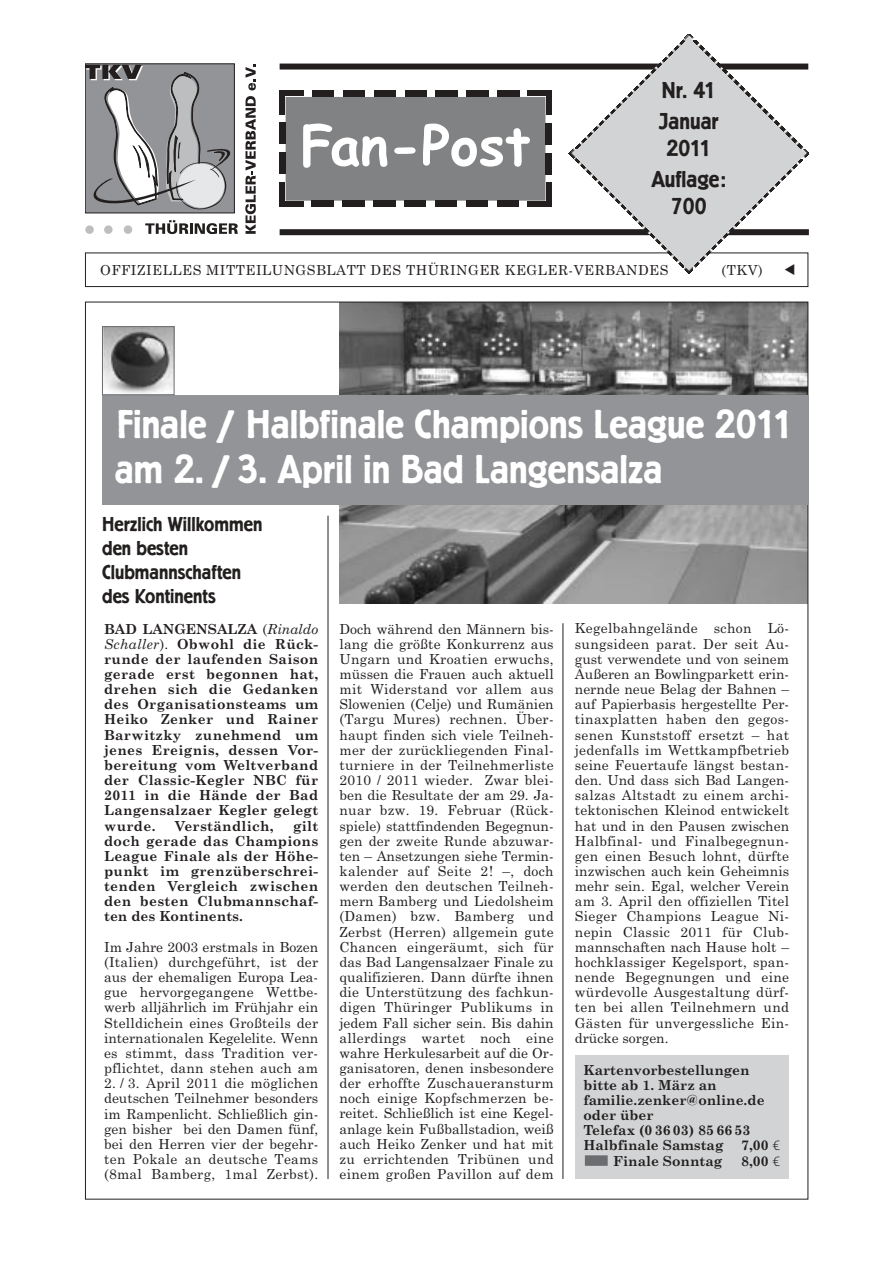
<style>
.page{position:relative;width:893px;height:1262px;background:#fff}
.page>*{position:absolute;margin:0;border:0;box-sizing:border-box;transform-origin:0 0}
.t1{font:700 54px "Comic Sans MS";color:#fff}
.t2{font:700 42px/45px "Berliner Grotesk";color:#fff}
.t3{font:700 24px/31.2px "Berliner Grotesk";color:#231f1f}
.t4{font:700 21px/24px "Berliner Grotesk";color:#231f1f}
.t5{font:13.8px/15.1px "Century Schoolbook";letter-spacing:.02em;color:#231f1f;text-align:justify}
.t6{font:700 13.8px/15.1px "Century Schoolbook";color:#231f1f;text-align:justify}
.t7{font:13.8px "Century Schoolbook";letter-spacing:.04em;color:#231f1f}
.t8{font:700 13.8px "Century Schoolbook";letter-spacing:.025em;color:#231f1f}
.s1{font-weight:400}
.s2{font-weight:400;font-style:italic}
.s3{font-family:"Thesis Euro";font-weight:400}
</style>
<div class="page">
<div style="left:85px;top:252px;width:723px;height:35px;border:1px solid #231f1f"></div>
<svg style="left:85px;top:65px;width:171px;height:169px"></svg>
<div style="left:279px;top:64px;width:529px;height:6px;background:#231f1f"></div>
<div style="left:279px;top:229px;width:529px;height:6px;background:#231f1f"></div>
<svg style="left:567px;top:44px;width:242px;height:231px"></svg>
<svg style="left:684px;top:34px;width:10px;height:10px"></svg>
<img style="left:693px;top:40px;width:111px;height:111px">
<svg style="left:798px;top:149px;width:10px;height:11px"></svg>
<img style="left:691px;top:159px;width:111px;height:110px">
<svg style="left:682px;top:264px;width:10px;height:10px"></svg>
<img style="left:573px;top:157px;width:110px;height:111px">
<svg style="left:568px;top:148px;width:10px;height:10px"></svg>
<img style="left:574px;top:38px;width:111px;height:111px">
<div style="left:282px;top:94px;width:266px;height:110px;background:#808284"></div>
<img style="left:280px;top:91px;width:33px;height:24px">
<img style="left:313px;top:91px;width:214px;height:6px">
<img style="left:527px;top:91px;width:24px;height:33px">
<img style="left:545px;top:124px;width:6px;height:59px">
<img style="left:518px;top:183px;width:33px;height:24px">
<img style="left:304px;top:201px;width:214px;height:6px">
<img style="left:280px;top:174px;width:24px;height:33px">
<img style="left:280px;top:115px;width:6px;height:59px">
<img style="left:339px;top:304px;width:467px;height:300px">
<div style="left:575px;top:1055px;width:213px;height:124px;background:#d1d3d5"></div>
<div style="left:102px;top:395px;width:706px;height:109px;background:#939497"></div>
<hr style="left:327px;top:516px;width:1px;height:663px;background:#231f1f">
<hr style="left:562px;top:623px;width:1px;height:556px;background:#231f1f">
<img style="left:104px;top:328px;width:68px;height:65px">
<div style="left:102px;top:326px;width:72px;height:69px;border:1px solid #6c6d70"></div>
<div style="left:585px;top:1155px;width:22px;height:10px;background:#6c6d70"></div>
<svg style="left:784px;top:264px;width:10px;height:10px"></svg>
<h1 class="t1" style="left:301px;top:123px;width:231px">Fan-Post</h1>
<h3 class="t3" style="left:658px;top:75px;width:61px">Nr. 41<br>Januar</h3>
<h3 class="t3" style="left:651px;top:134px;width:76px;text-align:center">2011<br>Auflage:</h3>
<h3 class="t3" style="left:670px;top:192px;width:37px">700</h3>
<p class="t7" style="left:100px;top:264px;width:570px">OFFIZIELLES MITTEILUNGSBLATT DES THÜRINGER KEGLER-VERBANDES</p>
<p class="t5" style="left:721px;top:263px;width:43px">(TKV)</p>
<h2 class="t2" style="left:115px;top:403px;width:679px">Finale / Halbfinale Champions League 2011 am 2. / 3. April in Bad Langensalza</h2>
<h3 class="t4" style="left:102px;top:513px;width:162px">Herzlich Willkommen den besten<br>Clubmannschaften des Kontinents</h3>
<p class="t6" style="left:104px;top:622px;width:216px">BAD LANGENSALZA <span class="s1">(</span><span class="s2">Rinaldo Schaller</span><span class="s1">).</span> Obwohl die Rück&shy;runde der laufenden Saison gerade erst begonnen hat, drehen sich die Gedanken des Organisationsteams um Heiko Zenker und Rainer Barwitzky zunehmend um jenes Ereignis, dessen Vor&shy;bereitung vom Weltverband der Classic-Kegler NBC für 2011 in die Hände der Bad Langensalzaer Kegler gelegt wurde.</p>
<p class="t6" style="left:104px;top:819px;width:216px;text-indent:189px">gilt doch gerade das Champions League Finale als der Höhe&shy;punkt im grenzüberschrei&shy;tenden Vergleich zwischen den besten Clubmannschaf&shy;ten des Kontinents.</p>
<p class="t5" style="left:104px;top:940px;width:216px">Im Jahre 2003 erstmals in Bozen (Italien) durchgeführt, ist der aus der ehemaligen Europa Lea&shy;gue hervorgegangene Wettbe&shy;werb alljährlich im Frühjahr ein Stelldichein eines Großteils der internationalen Kegelelite. Wenn es stimmt, dass Tradition ver&shy;pflichtet, dann stehen auch am</p>
<p class="t5" style="left:104px;top:1076px;width:216px">2. / 3. April 2011 die möglichen deutschen Teilnehmer besonders im Rampenlicht. Schließlich gin&shy;gen bisher bei den Damen fünf, bei den Herren vier der begehr&shy;ten Pokale an deutsche Teams (8mal Bamberg, 1mal Zerbst).</p>
<p class="t8" style="left:175px;top:820px;width:100px">Verständlich,</p>
<p class="t5" style="left:339px;top:622px;width:216px">Doch während den Männern bis&shy;lang die größte Konkurrenz aus Ungarn und Kroatien erwuchs, müssen die Frauen auch aktuell mit Widerstand vor allem aus Slowenien (Celje) und Rumänien (Targu Mures) rechnen. Über&shy;haupt finden sich viele Teilneh&shy;mer der zurückliegenden Final&shy;turniere in der Teilnehmerliste 2010 / 2011 wieder. Zwar blei&shy;ben die Resultate der am 29. Ja&shy;nuar bzw. 19. Februar (Rück&shy;spiele) stattfindenden Begegnun&shy;gen der zweite Runde abzuwar&shy;ten – Ansetzungen siehe Termin&shy;kalender auf Seite 2! –, doch werden den deutschen Teilneh&shy;mern Bamberg und Liedolsheim (Damen) bzw. Bamberg und Zerbst (Herren) allgemein gute Chancen eingeräumt, sich für das Bad Langensalzaer Finale zu qualifizieren. Dann dürfte ihnen die Unterstützung des fachkun&shy;digen Thüringer Publikums in jedem Fall sicher sein. Bis dahin allerdings wartet noch eine wahre Herkulesarbeit auf die Or&shy;ganisatoren, denen insbesondere der erhoffte Zuschaueransturm noch einige Kopfschmerzen be&shy;reitet. Schließlich ist eine Kegel&shy;anlage kein Fußballstadion, weiß auch Heiko Zenker und hat mit zu errichtenden Tribünen und einem großen Pavillon auf dem</p>
<p class="t5" style="left:575px;top:622px;width:216px">Kegelbahngelände schon Lö&shy;sungsideen parat. Der seit Au&shy;gust verwendete und von seinem Äußeren an Bowlingparkett erin&shy;nernde neue Belag der Bahnen – auf Papierbasis hergestellte Per&shy;tinaxplatten haben den gegos&shy;senen Kunststoff ersetzt – hat jedenfalls im Wettkampfbetrieb seine Feuertaufe längst bestan&shy;den. Und dass sich Bad Langen&shy;salzas Altstadt zu einem archi&shy;tektonischen Kleinod entwickelt hat und in den Pausen zwischen Halbfinal- und Finalbegegnun&shy;gen einen Besuch lohnt, dürfte inzwischen auch kein Geheimnis mehr sein. Egal, welcher Verein am 3. April den offiziellen Titel Sieger Champions League Ni&shy;nepin Classic 2011 für Club&shy;mannschaften nach Hause holt – hochklassiger Kegelsport, span&shy;nende Begegnungen und eine würdevolle Ausgestaltung dürf&shy;ten bei allen Teilnehmern und Gästen für unvergessliche Ein&shy;drücke sorgen.</p>
<p class="t6" style="left:583px;top:1063px;width:183px;text-align:left">Kartenvorbestellungen bitte ab 1. März an familie.zenker@online.de oder über<br>Telefax (0 36 03) 85 66 53<br>Halbfinale Samstag</p>
<p class="t6" style="left:741px;top:1139px;width:41px">7,00 <span class="s3">a</span></p>
<p class="t6" style="left:613px;top:1154px;width:110px">Finale Sonntag</p>
<p class="t6" style="left:741px;top:1154px;width:41px">8,00 <span class="s3">a</span></p>
</div>
